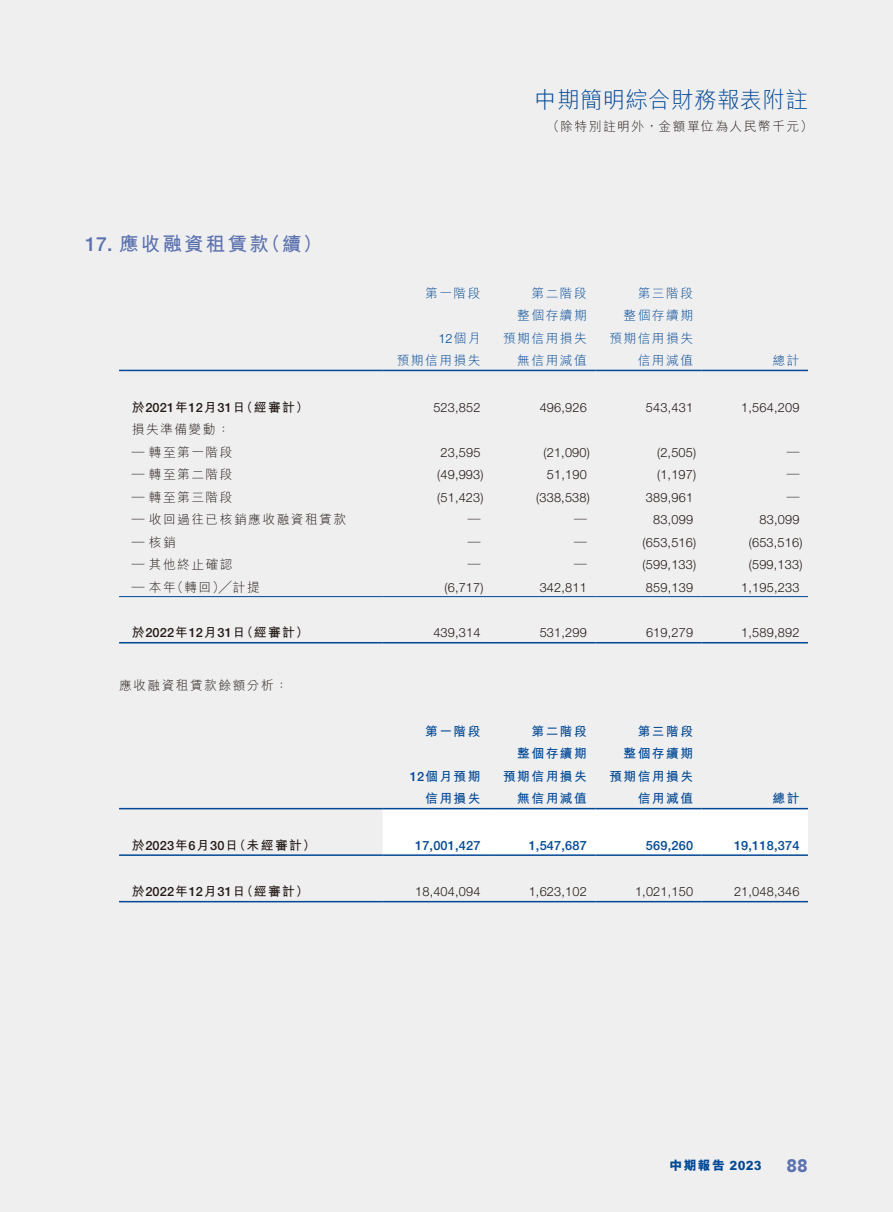
<style>
.page{position:relative;width:893px;height:1212px;background:#efeff0}
.page>*{position:absolute;margin:0;border:0;box-sizing:border-box;transform-origin:0 0}
.t1{font:300 22.5px "M Hei HK";letter-spacing:.015em;color:#004794}
.t2{font:700 19.5px "M Hei HK";letter-spacing:.115em;color:#5c72af}
.t3{font:900 18px "Avenir 95";color:#5c72af}
.t4{font:300 12.75px "Helvetica Neue 45";letter-spacing:.015em;color:#231916}
.t5{font:300 12.75px "M Hei HK";letter-spacing:.115em;color:#231916}
.t6{font:700 12.75px/22.5px "M Hei HK";letter-spacing:.115em;color:#004794;text-align:right}
.t7{font:300 12.75px/22.5px "M Hei HK";letter-spacing:.115em;color:#004794;text-align:right}
.t8{font:500 12.75px "Helvetica Neue 65";letter-spacing:.015em;color:#231916}
.t9{font:500 12.75px "Helvetica Neue 65";letter-spacing:.015em;color:#004794}
.t10{font:700 12.75px "M Hei HK";letter-spacing:.115em;color:#231916}
.t11{font:800 12.75px "M Hei HK";letter-spacing:.065em;color:#004794}
.t12{font:300 12.75px "Helvetica Neue 45";color:#004794}
.s1{font-family:"Helvetica Neue 65";font-weight:500}
.s2{font-family:"M Hei HK"}
.s3{font-family:"M Hei HK";font-weight:700}
</style>
<div class="page">
<hr style="left:119px;top:370px;width:264px;height:1px;background:#004794">
<hr style="left:383px;top:370px;width:106px;height:1px;background:#004794">
<hr style="left:489px;top:370px;width:106px;height:1px;background:#004794">
<hr style="left:595px;top:370px;width:107px;height:1px;background:#004794">
<hr style="left:702px;top:370px;width:106px;height:1px;background:#004794">
<hr style="left:119px;top:642px;width:264px;height:1px;background:#004794">
<hr style="left:383px;top:642px;width:106px;height:1px;background:#004794">
<hr style="left:489px;top:642px;width:106px;height:1px;background:#004794">
<hr style="left:595px;top:642px;width:107px;height:1px;background:#004794">
<hr style="left:702px;top:642px;width:106px;height:1px;background:#004794">
<hr style="left:119px;top:596px;width:264px;height:1px;background:#004794">
<hr style="left:383px;top:596px;width:106px;height:1px;background:#004794">
<hr style="left:489px;top:596px;width:106px;height:1px;background:#004794">
<hr style="left:595px;top:596px;width:107px;height:1px;background:#004794">
<hr style="left:702px;top:596px;width:106px;height:1px;background:#004794">
<div style="left:383px;top:809px;width:425px;height:45px;background:#fff"></div>
<hr style="left:119px;top:808px;width:264px;height:1px;background:#004794">
<hr style="left:383px;top:808px;width:106px;height:1px;background:#004794">
<hr style="left:489px;top:808px;width:106px;height:1px;background:#004794">
<hr style="left:595px;top:808px;width:107px;height:1px;background:#004794">
<hr style="left:702px;top:808px;width:106px;height:1px;background:#004794">
<hr style="left:119px;top:854px;width:264px;height:2px;background:#004794">
<hr style="left:383px;top:854px;width:106px;height:2px;background:#004794">
<hr style="left:489px;top:854px;width:106px;height:2px;background:#004794">
<hr style="left:595px;top:854px;width:107px;height:2px;background:#004794">
<hr style="left:702px;top:854px;width:106px;height:2px;background:#004794">
<hr style="left:119px;top:901px;width:264px;height:1px;background:#004794">
<hr style="left:383px;top:901px;width:106px;height:1px;background:#004794">
<hr style="left:489px;top:901px;width:106px;height:1px;background:#004794">
<hr style="left:595px;top:901px;width:107px;height:1px;background:#004794">
<hr style="left:702px;top:901px;width:106px;height:1px;background:#004794">
<h1 class="t1" style="left:534px;top:84px;width:275px">中期簡明綜合財務報表附註</h1>
<p class="t5" style="left:547px;top:117px;width:267px">（除特別註明外，金額單位為人民幣千元(</p>
<h2 class="t2" style="left:85px;top:230px;width:185px"><span class="s1">17.</span> 應收融資租賃款</h2>
<h2 class="t2" style="left:261px;top:230px;width:62px">（續(</h2>
<p class="t7" style="left:425px;top:281px;width:57px">第一階段</p>
<p class="t12" style="left:438px;top:330px;width:44px">12<span class="s2">個月</span></p>
<p class="t7" style="left:397px;top:349px;width:85px">預期信用損失</p>
<p class="t7" style="left:531px;top:281px;width:57px">第二階段</p>
<p class="t7" style="left:638px;top:281px;width:57px">第三階段</p>
<p class="t7" style="left:503px;top:304px;width:85px">整個存續期預期信用損失無信用減值</p>
<p class="t7" style="left:609px;top:304px;width:85px">整個存續期預期信用損失</p>
<p class="t7" style="left:638px;top:349px;width:57px">信用減值</p>
<p class="t7" style="left:772px;top:349px;width:28px">總計</p>
<p class="t10" style="left:240px;top:398px;width:70px">（經審計(</p>
<p class="t8" style="left:132px;top:399px;width:115px"><span class="s3">於</span>2021<span class="s3">年</span>12<span class="s3">月</span>31<span class="s3">日</span></p>
<p class="t5" style="left:132px;top:420px;width:99px">損失準備變動：</p>
<p class="t4" style="left:433px;top:399px;width:49px">523,852</p>
<p class="t4" style="left:540px;top:399px;width:49px">496,926</p>
<p class="t4" style="left:646px;top:399px;width:49px">543,431</p>
<p class="t4" style="left:741px;top:399px;width:60px">1,564,209</p>
<p class="t5" style="left:132px;top:443px;width:102px">— 轉至第一階段</p>
<p class="t4" style="left:441px;top:444px;width:41px">23,595</p>
<p class="t4" style="left:543px;top:444px;width:48px">)21,090(</p>
<p class="t4" style="left:657px;top:444px;width:41px">)2,505(</p>
<p class="t5" style="left:787px;top:443px;width:14px">—</p>
<p class="t5" style="left:132px;top:465px;width:102px">— 轉至第二階段</p>
<p class="t4" style="left:437px;top:467px;width:48px">)49,993(</p>
<p class="t4" style="left:547px;top:467px;width:41px">51,190</p>
<p class="t4" style="left:657px;top:467px;width:41px">)1,197(</p>
<p class="t5" style="left:787px;top:465px;width:14px">—</p>
<p class="t5" style="left:132px;top:488px;width:102px">— 轉至第三階段</p>
<p class="t4" style="left:437px;top:489px;width:48px">)51,423(</p>
<p class="t4" style="left:536px;top:489px;width:55px">)338,538(</p>
<p class="t4" style="left:646px;top:489px;width:49px">389,961</p>
<p class="t5" style="left:787px;top:488px;width:14px">—</p>
<p class="t5" style="left:132px;top:510px;width:216px">— 收回過往已核銷應收融資租賃款</p>
<p class="t5" style="left:468px;top:510px;width:14px">—</p>
<p class="t5" style="left:574px;top:510px;width:14px">—</p>
<p class="t4" style="left:653px;top:512px;width:41px">83,099</p>
<p class="t4" style="left:759px;top:512px;width:41px">83,099</p>
<p class="t5" style="left:132px;top:533px;width:45px">— 核銷</p>
<p class="t5" style="left:468px;top:533px;width:14px">—</p>
<p class="t5" style="left:574px;top:533px;width:14px">—</p>
<p class="t4" style="left:643px;top:534px;width:55px">)653,516(</p>
<p class="t4" style="left:749px;top:534px;width:55px">)653,516(</p>
<p class="t5" style="left:132px;top:555px;width:102px">— 其他終止確認</p>
<p class="t5" style="left:468px;top:555px;width:14px">—</p>
<p class="t5" style="left:574px;top:555px;width:14px">—</p>
<p class="t4" style="left:643px;top:557px;width:55px">)599,133(</p>
<p class="t4" style="left:749px;top:557px;width:55px">)599,133(</p>
<p class="t5" style="left:171px;top:578px;width:91px">（轉回）╱計提</p>
<p class="t5" style="left:132px;top:578px;width:45px">— 本年</p>
<p class="t4" style="left:444px;top:579px;width:41px">)6,717(</p>
<p class="t4" style="left:540px;top:579px;width:49px">342,811</p>
<p class="t4" style="left:646px;top:579px;width:49px">859,139</p>
<p class="t4" style="left:741px;top:579px;width:60px">1,195,233</p>
<p class="t10" style="left:240px;top:623px;width:70px">（經審計(</p>
<p class="t8" style="left:132px;top:625px;width:115px"><span class="s3">於</span>2022<span class="s3">年</span>12<span class="s3">月</span>31<span class="s3">日</span></p>
<p class="t4" style="left:433px;top:625px;width:49px">439,314</p>
<p class="t4" style="left:540px;top:625px;width:49px">531,299</p>
<p class="t4" style="left:646px;top:625px;width:49px">619,279</p>
<p class="t4" style="left:741px;top:625px;width:60px">1,589,892</p>
<p class="t5" style="left:119px;top:676px;width:170px">應收融資租賃款餘額分析：</p>
<p class="t6" style="left:425px;top:719px;width:57px">第一階段</p>
<p class="t6" style="left:410px;top:764px;width:72px"><span class="s1">12</span>個月預期信用損失</p>
<p class="t6" style="left:531px;top:719px;width:57px">第二階段</p>
<p class="t6" style="left:638px;top:719px;width:57px">第三階段</p>
<p class="t6" style="left:503px;top:741px;width:85px">整個存續期預期信用損失無信用減值</p>
<p class="t6" style="left:609px;top:741px;width:85px">整個存續期預期信用損失</p>
<p class="t6" style="left:638px;top:786px;width:57px">信用減值</p>
<p class="t6" style="left:772px;top:786px;width:28px">總計</p>
<p class="t10" style="left:233px;top:836px;width:84px">（未經審計(</p>
<p class="t8" style="left:132px;top:838px;width:108px"><span class="s3">於</span>2023<span class="s3">年</span>6<span class="s3">月</span>30<span class="s3">日</span></p>
<p class="t9" style="left:415px;top:838px;width:67px">17,001,427</p>
<p class="t9" style="left:529px;top:838px;width:60px">1,547,687</p>
<p class="t9" style="left:646px;top:838px;width:49px">569,260</p>
<p class="t9" style="left:734px;top:838px;width:67px">19,118,374</p>
<p class="t10" style="left:240px;top:882px;width:70px">（經審計(</p>
<p class="t8" style="left:132px;top:884px;width:115px"><span class="s3">於</span>2022<span class="s3">年</span>12<span class="s3">月</span>31<span class="s3">日</span></p>
<p class="t4" style="left:415px;top:884px;width:67px">18,404,094</p>
<p class="t4" style="left:529px;top:884px;width:60px">1,623,102</p>
<p class="t4" style="left:635px;top:884px;width:60px">1,021,150</p>
<p class="t4" style="left:734px;top:884px;width:67px">21,048,346</p>
<p class="t11" style="left:669px;top:1157px;width:94px">中期報告 2023</p>
<h3 class="t3" style="left:786px;top:1155px;width:23px">88</h3>
</div>
